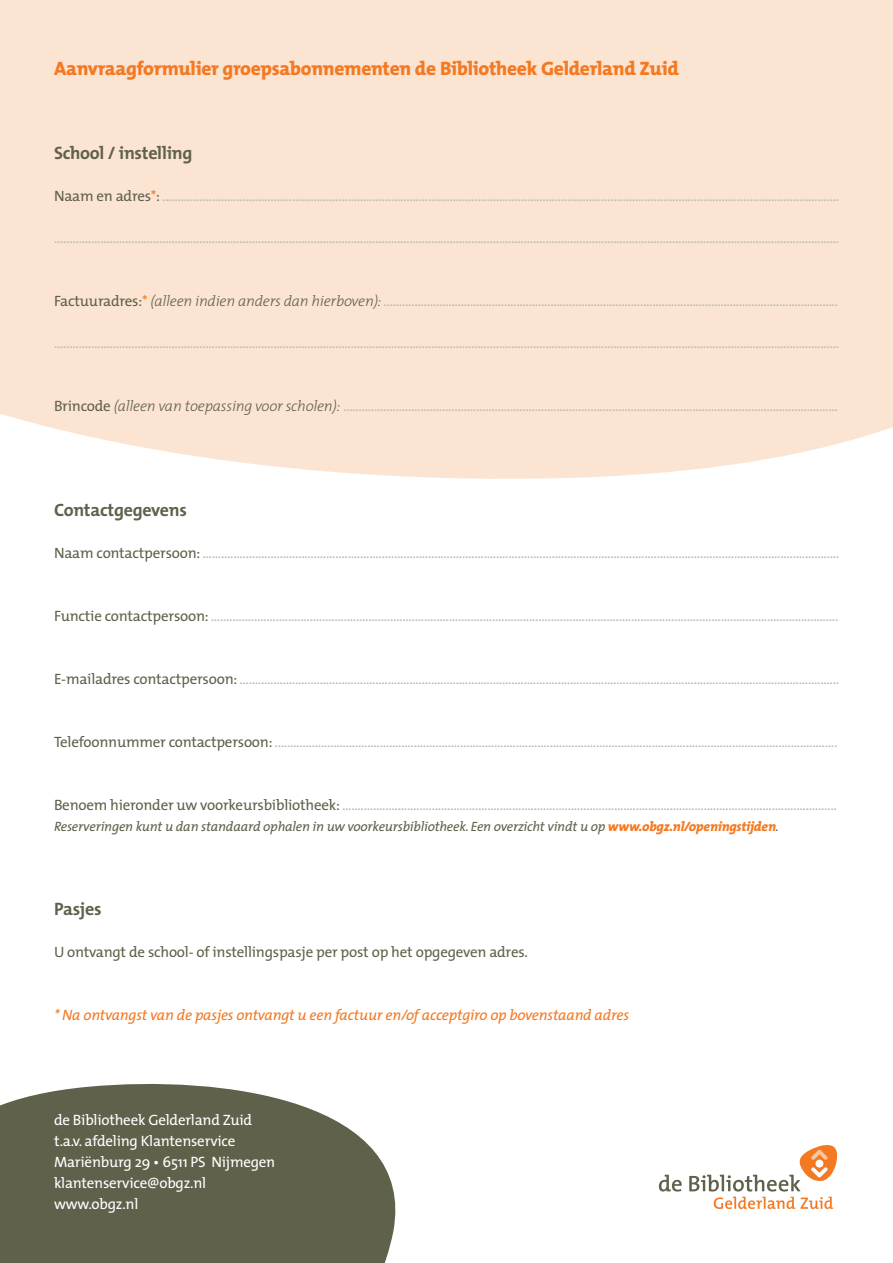
<style>
.page{position:relative;width:893px;height:1263px;background:#fff}
.page>*{position:absolute;margin:0;border:0;box-sizing:border-box;transform-origin:0 0}
.t1{font:800 19.5px "The Mix";letter-spacing:-.015em;color:#f47921}
.t2{font:700 18px "The Mix";letter-spacing:-.015em;color:#60614b}
.t3{font:15px "The Mix";letter-spacing:-.015em;color:#babbac}
.t4{font:15px/21px "The Mix";letter-spacing:-.015em;color:#fff}
.t5{font:italic 15px "The Mix";letter-spacing:-.015em;color:#f47921}
.t6{font:15px "The Mix";letter-spacing:-.015em;color:#60614b}
.t7{font:italic 13.5px "The Mix";letter-spacing:-.015em;color:#60614b}
.s1{color:#60614b}
.s2{color:#f47921}
.s3{font-weight:300;font-style:italic;color:#60614b}
.s4{font-weight:800;color:#f47921}
</style>
<div class="page">
<div style="left:0;top:0;width:893px;height:479px;background:#fce4d3"></div>
<svg style="left:0;top:1084px;width:396px;height:179px;fill:#60614b"></svg>
<svg style="left:659px;top:1175px;width:23px;height:16px"></svg>
<svg style="left:689px;top:1145px;width:148px;height:64px"></svg>
<h1 class="t1" style="left:54px;top:56px;width:626px">Aanvraagformulier groepsabonnementen de Bibliotheek Gelderland Zuid</h1>
<p class="t2" style="left:54px;top:141px;width:140px">School / instelling</p>
<p class="t3" style="left:54px;top:186px;width:787px"><span class="s1">Naam en adres</span><span class="s2">*</span><span class="s1">:</span> ...........................................................................................................................................................................................................................</p>
<p class="t3" style="left:54px;top:228px;width:787px">..............................................................................................................................................................................................................................................................</p>
<p class="t3" style="left:54px;top:291px;width:786px"><span class="s1">Factuuradres:</span><span class="s2">*</span> <span class="s3">(alleen indien anders dan hierboven):</span> ...................................................................................................................................................</p>
<p class="t3" style="left:54px;top:333px;width:787px">..............................................................................................................................................................................................................................................................</p>
<p class="t3" style="left:54px;top:396px;width:785px"><span class="s1">Brincode</span> <span class="s3">(alleen van toepassing voor scholen):</span> ................................................................................................................................................................</p>
<p class="t2" style="left:54px;top:498px;width:134px">Contactgegevens</p>
<p class="t3" style="left:54px;top:543px;width:787px"><span class="s1">Naam contactpersoon:</span> ..............................................................................................................................................................................................................</p>
<p class="t3" style="left:54px;top:606px;width:786px"><span class="s1">Functie contactpersoon:</span> ...........................................................................................................................................................................................................</p>
<p class="t3" style="left:54px;top:669px;width:787px"><span class="s1">E-mailadres contactpersoon:</span> ..................................................................................................................................................................................................</p>
<p class="t3" style="left:54px;top:732px;width:785px"><span class="s1">Telefoonnummer contactpersoon:</span> ......................................................................................................................................................................................</p>
<p class="t3" style="left:54px;top:795px;width:784px"><span class="s1">Benoem hieronder uw voorkeursbibliotheek:</span> ................................................................................................................................................................</p>
<p class="t7" style="left:54px;top:818px;width:726px">Reserveringen kunt u dan standaard ophalen in uw voorkeursbibliotheek. Een overzicht vindt u op <span class="s4">www.obgz.nl/openingstijden</span>.</p>
<p class="t2" style="left:54px;top:897px;width:49px">Pasjes</p>
<p class="t6" style="left:54px;top:942px;width:475px">U ontvangt de school- of instellingspasje per post op het opgegeven adres.</p>
<p class="t5" style="left:54px;top:1005px;width:577px">* Na ontvangst van de pasjes ontvangt u een factuur en/of acceptgiro op bovenstaand adres</p>
<p class="t4" style="left:54px;top:1110px;width:223px">de Bibliotheek Gelderland Zuid t.a.v. afdeling Klantenservice<br>Mariënburg 29 • 6511 PS Nijmegen klantenservice@obgz.nl www.obgz.nl</p>
</div>
